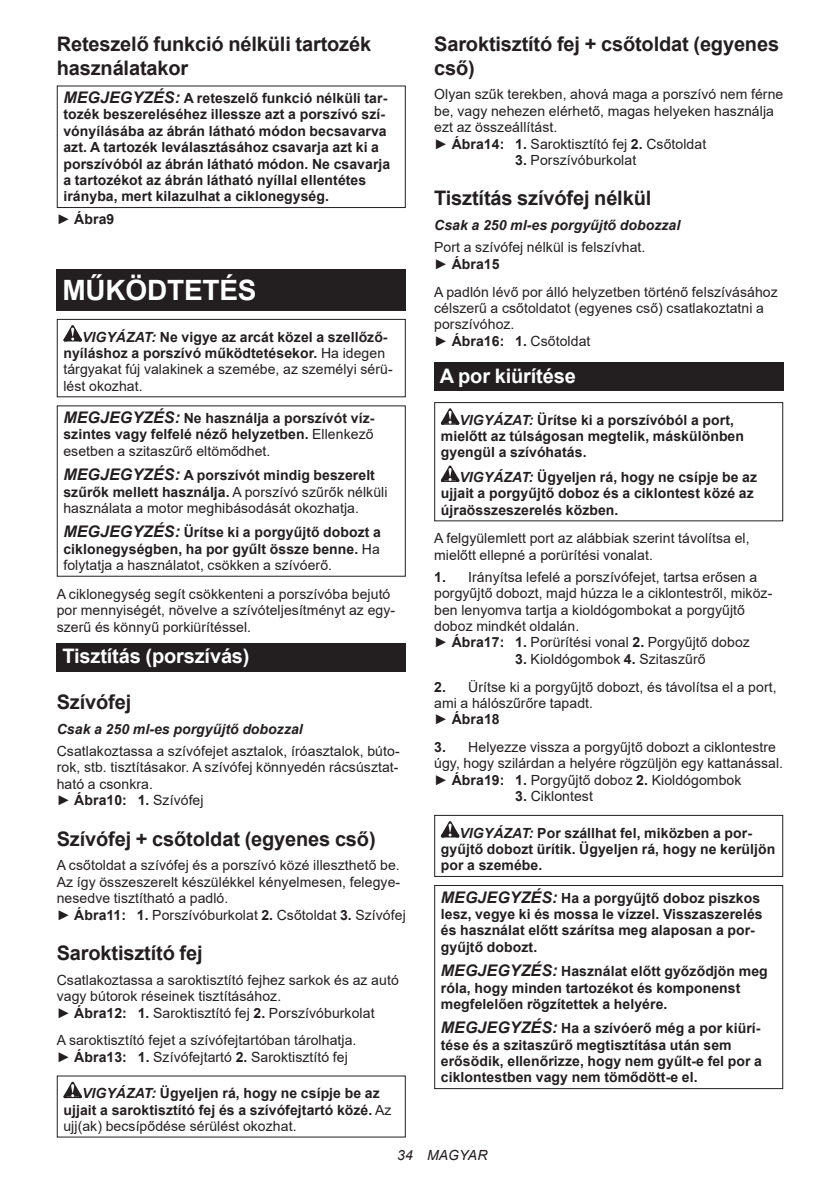
<style>
.page{position:relative;width:840px;height:1191px;background:#fff}
.page>*{position:absolute;margin:0;border:0;box-sizing:border-box;transform-origin:0 0}
.t1{font:700 28px "Arial";letter-spacing:-.01em;color:#fff}
.t2{font:700 20px/23.4px "Arial";letter-spacing:-.01em;color:#231f20}
.t3{font:700 20px "Arial";letter-spacing:-.01em;color:#fff}
.t4{font:14px/16.4px "Arial";letter-spacing:.005em;color:#231f20}
.t5{font:700 14px/16.4px "Arial";letter-spacing:.005em;color:#231f20}
.t6{font:italic 700 14px "Arial";letter-spacing:.005em;color:#231f20}
.t7{font:italic 14px "Arial";letter-spacing:.005em;color:#231f20}
.s1{font-style:italic;font-size:16px}
.s2{font-weight:400}
.s3{font-weight:700;font-style:italic}
.s4{font-weight:700}
.s5{font-weight:700;font-style:italic;font-size:16px}
.s6{font-style:italic}
</style>
<div class="page">
<div style="left:57px;top:85px;width:348px;height:123px;border:1px solid #231f20"></div>
<div style="left:57px;top:270px;width:348px;height:41px;background:#231f20"></div>
<svg style="left:63px;top:325px;width:19px;height:16px"></svg>
<div style="left:57px;top:319px;width:348px;height:78px;border:1px solid #231f20"></div>
<div style="left:57px;top:405px;width:348px;height:172px;border:1px solid #231f20"></div>
<div style="left:57px;top:643px;width:348px;height:28px;background:#231f20"></div>
<svg style="left:63px;top:1081px;width:19px;height:17px"></svg>
<div style="left:434px;top:363px;width:348px;height:28px;background:#231f20"></div>
<svg style="left:440px;top:408px;width:19px;height:17px"></svg>
<svg style="left:440px;top:465px;width:19px;height:17px"></svg>
<div style="left:434px;top:402px;width:348px;height:119px;border:1px solid #231f20"></div>
<svg style="left:440px;top:821px;width:19px;height:16px"></svg>
<div style="left:434px;top:815px;width:348px;height:62px;border:1px solid #231f20"></div>
<div style="left:434px;top:885px;width:348px;height:204px;border:1px solid #231f20"></div>
<h2 class="t2" style="left:57px;top:33px;width:316px">Reteszelő funkció nélküli tartozék használatakor</h2>
<p class="t5" style="left:63px;top:90px;width:328px"><span class="s1">MEGJEGYZÉS:</span> A reteszelő funkció nélküli tar&shy;tozék beszereléséhez illessze azt a porszívó szí&shy;vónyílásába az ábrán látható módon becsavarva azt. A tartozék leválasztásához csavarja azt ki a porszívóból az ábrán látható módon. Ne csavarja a tartozékot az ábrán látható nyíllal ellentétes irányba, mert kilazulhat a ciklonegység.</p>
<p class="t5" style="left:57px;top:211px;width:59px"><span class="s2">►</span> Ábra9</p>
<h1 class="t1" style="left:62px;top:270px;width:195px">MŰKÖDTETÉS</h1>
<p class="t4" style="left:63px;top:328px;width:330px;text-indent:19px"><span class="s3">VIGYÁZAT:</span> <span class="s4">Ne vigye az arcát közel a szellőző&shy;nyíláshoz a porszívó működtetésekor.</span> Ha idegen tárgyakat fúj valakinek a szemébe, az személyi sérü&shy;lést okozhat.</p>
<p class="t5" style="left:63px;top:410px;width:312px;text-align:justify"><span class="s1">MEGJEGYZÉS:</span> Ne használja a porszívót víz&shy;szintes vagy felfelé néző helyzetben. <span class="s2">Ellenkező esetben a szitaszűrő eltömődhet.</span></p>
<p class="t4" style="left:63px;top:467px;width:325px"><span class="s5">MEGJEGYZÉS:</span> <span class="s4">A porszívót mindig beszerelt szűrők mellett használja.</span> A porszívó szűrők nélküli használata a motor meghibásodását okozhatja.</p>
<p class="t5" style="left:63px;top:524px;width:319px;text-align:justify"><span class="s1">MEGJEGYZÉS:</span> Ürítse ki a porgyűjtő dobozt a ciklonegységben, ha por gyűlt össze benne. <span class="s2">Ha folytatja a használatot, csökken a szívóerő.</span></p>
<p class="t4" style="left:57px;top:585px;width:339px">A ciklonegység segít csökkenteni a porszívóba bejutó por mennyiségét, növelve a szívóteljesítményt az egy&shy;szerű és könnyű porkiürítéssel.</p>
<h2 class="t3" style="left:62px;top:642px;width:188px">Tisztítás (porszívás)</h2>
<h2 class="t2" style="left:57px;top:690px;width:76px">Szívófej</h2>
<p class="t6" style="left:57px;top:719px;width:247px">Csak a 250 ml-es porgyűjtő dobozzal</p>
<p class="t4" style="left:57px;top:742px;width:344px">Csatlakoztassa a szívófejet asztalok, íróasztalok, búto&shy;rok, stb. tisztításakor. A szívófej könnyedén rácsúsztat&shy;ható a csonkra.<br>► <span class="s4">Ábra10: 1.</span> Szívófej</p>
<h2 class="t2" style="left:57px;top:827px;width:320px">Szívófej + csőtoldat (egyenes cső)</h2>
<p class="t4" style="left:57px;top:857px;width:350px">A csőtoldat a szívófej és a porszívó közé illeszthető be.<br>Az így összeszerelt készülékkel kényelmesen, felegye&shy;nesedve tisztítható a padló.<br>► <span class="s4">Ábra11: 1.</span> Porszívóburkolat <span class="s4">2.</span> Csőtoldat <span class="s4">3.</span> Szívófej</p>
<h2 class="t2" style="left:57px;top:941px;width:147px">Saroktisztító fej</h2>
<p class="t4" style="left:57px;top:971px;width:343px">Csatlakoztassa a saroktisztító fejhez sarkok és az autó vagy bútorok réseinek tisztításához.<br>► <span class="s4">Ábra12: 1.</span> Saroktisztító fej <span class="s4">2.</span> Porszívóburkolat</p>
<p class="t4" style="left:57px;top:1032px;width:301px">A saroktisztító fejet a szívófejtartóban tárolhatja. ► <span class="s4">Ábra13: 1.</span> Szívófejtartó <span class="s4">2.</span> Saroktisztító fej</p>
<p class="t5" style="left:63px;top:1085px;width:329px;text-indent:19px"><span class="s6">VIGYÁZAT:</span> Ügyeljen rá, hogy ne csípje be az ujjait a saroktisztító fej és a szívófejtartó közé. <span class="s2">Az ujj(ak) becsípődése sérülést okozhat.</span></p>
<h2 class="t2" style="left:434px;top:33px;width:346px">Saroktisztító fej + csőtoldat (egyenes cső)</h2>
<p class="t4" style="left:434px;top:86px;width:350px">Olyan szűk terekben, ahová maga a porszívó nem férne be, vagy nehezen elérhető, magas helyeken használja ezt az összeállítást.<br>► <span class="s4">Ábra14: 1.</span> Saroktisztító fej <span class="s4">2.</span> Csőtoldat</p>
<p class="t4" style="left:515px;top:152px;width:122px"><span class="s4">3.</span> Porszívóburkolat</p>
<h2 class="t2" style="left:434px;top:187px;width:218px">Tisztítás szívófej nélkül</h2>
<p class="t6" style="left:434px;top:216px;width:247px">Csak a 250 ml-es porgyűjtő dobozzal</p>
<p class="t4" style="left:434px;top:239px;width:213px">Port a szívófej nélkül is felszívhat. ► <span class="s4">Ábra15</span></p>
<p class="t4" style="left:434px;top:283px;width:345px">A padlón lévő por álló helyzetben történő felszívásához célszerű a csőtoldatot (egyenes cső) csatlakoztatni a porszívóhoz.<br>► <span class="s4">Ábra16: 1.</span> Csőtoldat</p>
<h2 class="t3" style="left:439px;top:361px;width:137px">A por kiürítése</h2>
<p class="t5" style="left:440px;top:412px;width:304px;text-indent:19px"><span class="s6">VIGYÁZAT:</span> Ürítse ki a porszívóból a port, mielőtt az túlságosan megtelik, máskülönben gyengül a szívóhatás.</p>
<p class="t5" style="left:440px;top:469px;width:317px;text-indent:19px"><span class="s6">VIGYÁZAT:</span> Ügyeljen rá, hogy ne csípje be az ujjait a porgyűjtő doboz és a ciklontest közé az újraösszeszerelés közben.</p>
<p class="t4" style="left:434px;top:530px;width:317px">A felgyülemlett port az alábbiak szerint távolítsa el, mielőtt ellepné a porürítési vonalat.</p>
<p class="t4" style="left:434px;top:568px;width:339px"><span class="s4">1.</span> Irányítsa lefelé a porszívófejet, tartsa erősen a porgyűjtő dobozt, majd húzza le a ciklontestről, miköz&shy;ben lenyomva tartja a kioldógombokat a porgyűjtő doboz mindkét oldalán.<br>► <span class="s4">Ábra17: 1.</span> Porürítési vonal <span class="s4">2.</span> Porgyűjtő doboz</p>
<p class="t4" style="left:515px;top:650px;width:192px"><span class="s4">3.</span> Kioldógombok <span class="s4">4.</span> Szitaszűrő</p>
<p class="t4" style="left:434px;top:678px;width:344px"><span class="s4">2.</span> Ürítse ki a porgyűjtő dobozt, és távolítsa el a port, ami a hálószűrőre tapadt.<br>► <span class="s4">Ábra18</span></p>
<p class="t4" style="left:434px;top:739px;width:350px"><span class="s4">3.</span> Helyezze vissza a porgyűjtő dobozt a ciklontestre úgy, hogy szilárdan a helyére rögzüljön egy kattanással. ► <span class="s4">Ábra19: 1.</span> Porgyűjtő doboz <span class="s4">2.</span> Kioldógombok</p>
<p class="t4" style="left:515px;top:788px;width:79px"><span class="s4">3.</span> Ciklontest</p>
<p class="t5" style="left:440px;top:824px;width:336px;text-indent:19px"><span class="s6">VIGYÁZAT:</span> Por szállhat fel, miközben a por&shy;gyűjtő dobozt ürítik. Ügyeljen rá, hogy ne kerüljön por a szemébe.</p>
<p class="t5" style="left:440px;top:889px;width:323px"><span class="s1">MEGJEGYZÉS:</span> Ha a porgyűjtő doboz piszkos lesz, vegye ki és mossa le vízzel. Visszaszerelés és használat előtt szárítsa meg alaposan a por&shy;gyűjtő dobozt.</p>
<p class="t5" style="left:440px;top:963px;width:328px"><span class="s1">MEGJEGYZÉS:</span> Használat előtt győződjön meg róla, hogy minden tartozékot és komponenst megfelelően rögzítettek a helyére.</p>
<p class="t5" style="left:440px;top:1020px;width:322px"><span class="s1">MEGJEGYZÉS:</span> Ha a szívóerő még a por kiürí&shy;tése és a szitaszűrő megtisztítása után sem erősödik, ellenőrizze, hogy nem gyűlt-e fel por a ciklontestben vagy nem tömődött-e el.</p>
<p class="t7" style="left:397px;top:1146px;width:92px">34 MAGYAR</p>
</div>
